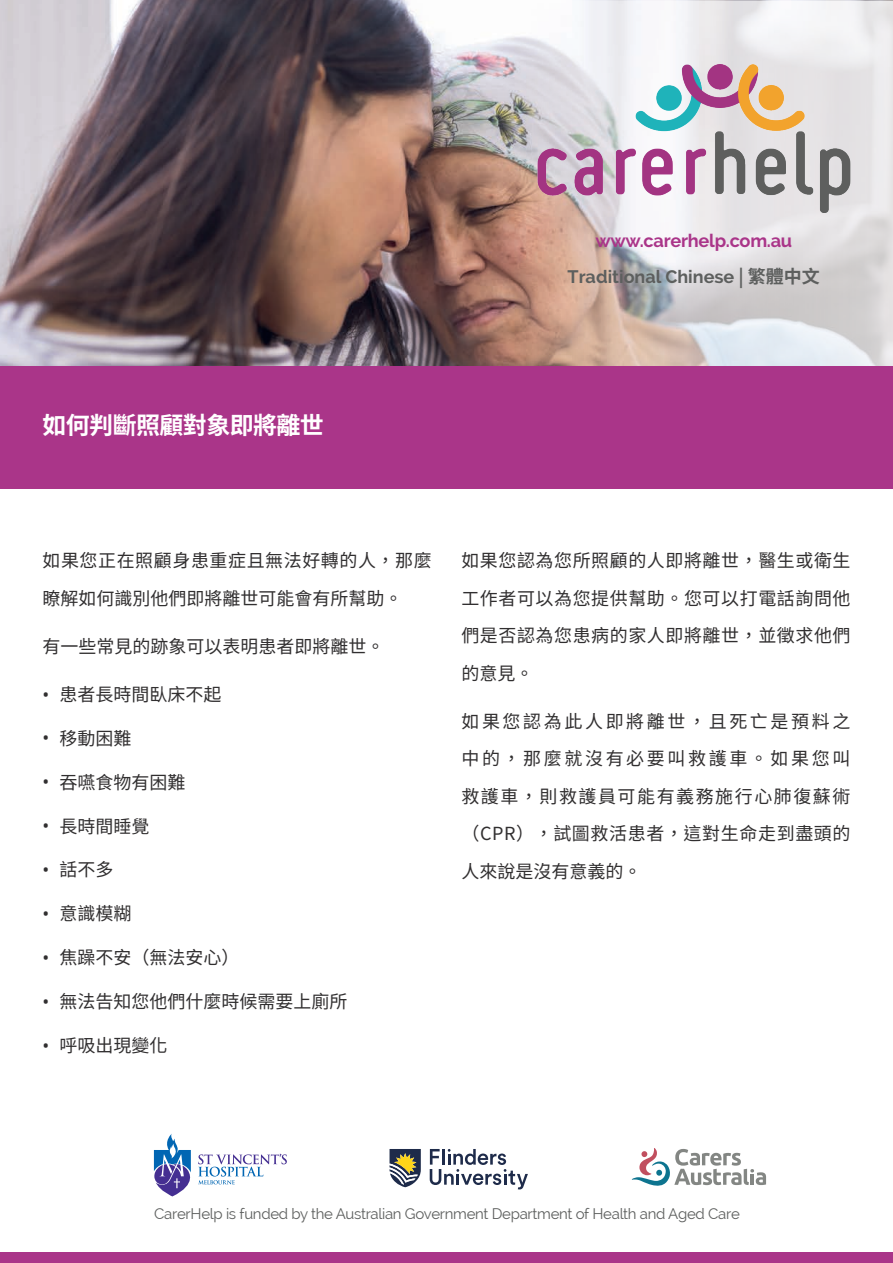
<style>
.page{position:relative;width:893px;height:1263px;background:#fff}
.page>*{position:absolute;margin:0;border:0;box-sizing:border-box;transform-origin:0 0}
.t1{font:700 24px "Noto Sans CJ Ktc";letter-spacing:-.025em;color:#fff}
.t2{font:700 18.15px "Raleway";letter-spacing:-.015em;color:#aa3589}
.t3{font:18px/37.5px "Noto Sans CJ Ktc";color:#312f30;text-align:justify}
.t4{font:700 18px "Raleway";color:#5d5f5e}
.t5{font:15px "Raleway";letter-spacing:-.02em;color:#5d5f5e}
.s1{font-family:"Noto Sans CJ Ksc"}
.s2{font-family:"Noto Sans CJ Ktc"}
.s3{font-family:"Noto Sans"}
</style>
<div class="page">
<div style="left:0;top:1252px;width:893px;height:11px;background:#aa3589"></div>
<img style="left:0;top:0;width:893px;height:366px">
<img style="left:298px;top:1px;width:595px;height:365px">
<div style="left:0;top:366px;width:893px;height:122px;background:#aa3589"></div>
<img style="left:537px;top:64px;width:314px;height:149px">
<svg style="left:632px;top:1148px;width:134px;height:38px"></svg>
<svg style="left:154px;top:1134px;width:133px;height:62px"></svg>
<svg style="left:390px;top:1149px;width:31px;height:38px"></svg>
<svg style="left:430px;top:1149px;width:98px;height:40px"></svg>
<p class="t2" style="left:595px;top:230px;width:198px">www.carerhelp.com.au</p>
<p class="t4" style="left:568px;top:266px;width:254px">Traditional Chinese <span class="s1">|</span> <span class="s2">繁體中文</span></p>
<h1 class="t1" style="left:43px;top:412px;width:283px">如何判斷照顧對象即將離世</h1>
<p class="t3" style="left:43px;top:542px;width:391px">如果您正在照顧身患重症且無法好轉的人，那麼瞭解如何識別他們即將離世可能會有所幫助。</p>
<p class="t3" style="left:43px;top:628px;width:344px">有一些常見的跡象可以表明患者即將離世。</p>
<p class="t3" style="left:43px;top:676px;width:181px"><span class="s3">•</span> 患者長時間臥床不起</p>
<p class="t3" style="left:43px;top:720px;width:91px"><span class="s3">•</span> 移動困難</p>
<p class="t3" style="left:43px;top:764px;width:145px"><span class="s3">•</span> 吞嚥食物有困難</p>
<p class="t3" style="left:43px;top:808px;width:109px"><span class="s3">•</span> 長時間睡覺</p>
<p class="t3" style="left:43px;top:851px;width:73px"><span class="s3">•</span> 話不多</p>
<p class="t3" style="left:43px;top:895px;width:91px"><span class="s3">•</span> 意識模糊</p>
<p class="t3" style="left:43px;top:939px;width:199px"><span class="s3">•</span> 焦躁不安（無法安心）</p>
<p class="t3" style="left:43px;top:983px;width:307px"><span class="s3">•</span> 無法告知您他們什麼時候需要上廁所</p>
<p class="t3" style="left:43px;top:1027px;width:127px"><span class="s3">•</span> 呼吸出現變化</p>
<p class="t3" style="left:461px;top:542px;width:391px">如果您認為您所照顧的人即將離世，醫生或衛生工作者可以為您提供幫助。您可以打電話詢問他們是否認為您患病的家人即將離世，並徵求他們的意見。</p>
<p class="t3" style="left:461px;top:703px;width:391px">如果您認為此人即將離世，且死亡是預料之中的，那麼就沒有必要叫救護車。如果您叫救護車，則救護員可能有義務施行心肺復蘇術（CPR），試圖救活患者，這對生命走到盡頭的人來說是沒有意義的。</p>
<p class="t5" style="left:154px;top:1205px;width:587px">CarerHelp is funded by the Australian Government Department of Health and Aged Care</p>
</div>
